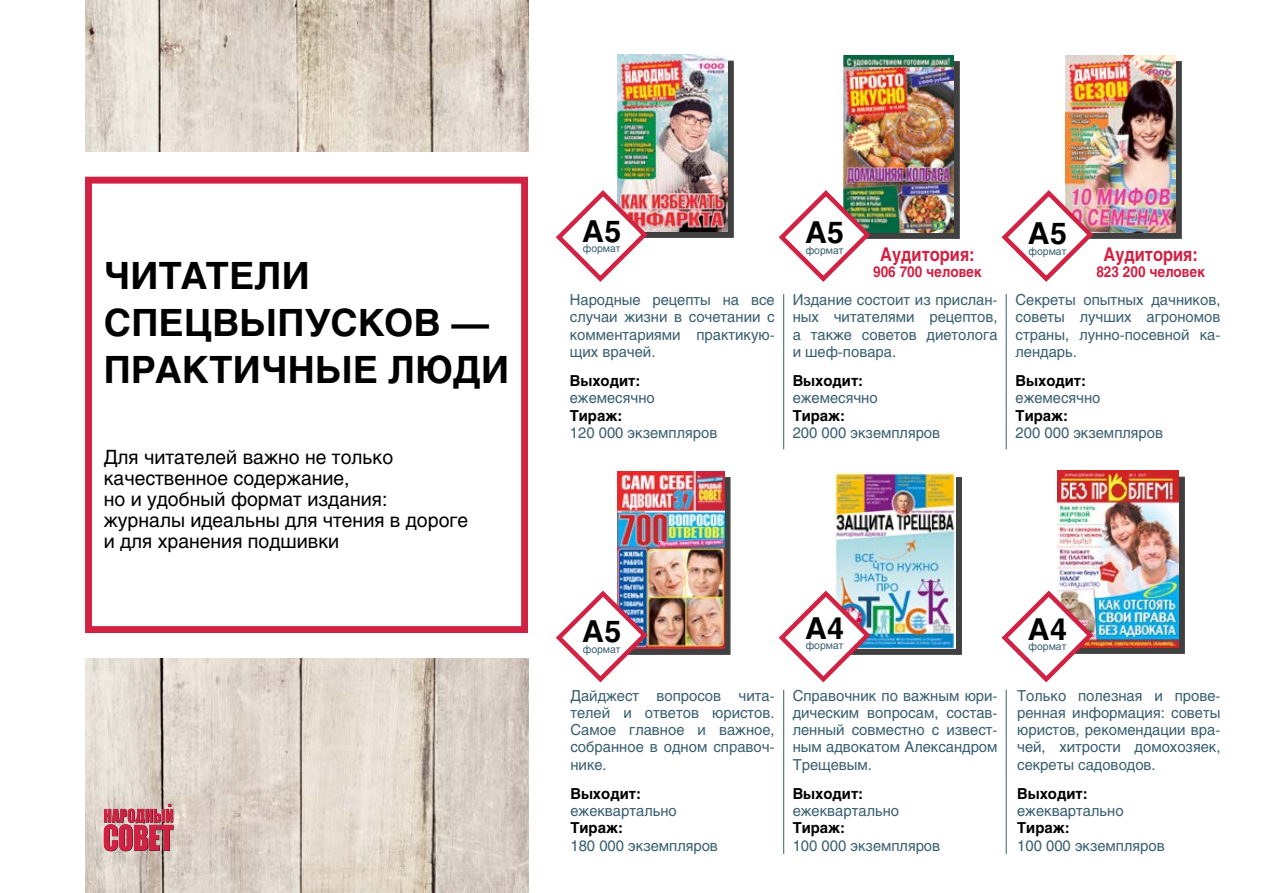
<style>
.page{position:relative;width:1263px;height:893px;background:#fff}
.page>*{position:absolute;margin:0;border:0;box-sizing:border-box;transform-origin:0 0}
.t1{font:700 37.35px/47px "Helios";letter-spacing:.01em;color:#000}
.t2{font:700 30px "Helios";color:#000}
.t3{font:19.5px/21px "Helios";color:#000}
.t4{font:700 18.75px "Helios";color:#d12244;scale:.87 1}
.t5{font:15px/17.2px "Helios";color:#395f6f;text-align:justify}
.t6{font:700 15px "Helios";color:#000}
.t7{font:700 15px "Helios";color:#d12244;scale:.9 1}
.t8{font:10.5px "Helios";color:#395f6f}
</style>
<div class="page">
<div style="left:623px;top:61px;width:110px;height:177px;background:#000;opacity:.75"></div>
<img style="left:617px;top:55px;width:110px;height:177px">
<div style="left:623px;top:477px;width:107px;height:177px;background:#000;opacity:.75"></div>
<img style="left:617px;top:471px;width:107px;height:177px">
<div style="left:849px;top:61px;width:110px;height:178px;background:#000;opacity:.75"></div>
<img style="left:843px;top:55px;width:110px;height:177px">
<div style="left:841px;top:477px;width:120px;height:177px;background:#000;opacity:.75"></div>
<img style="left:835px;top:471px;width:120px;height:177px">
<div style="left:1072px;top:61px;width:110px;height:178px;background:#404040"></div>
<img style="left:1066px;top:55px;width:110px;height:178px">
<div style="left:1063px;top:477px;width:122px;height:177px;background:#404040"></div>
<img style="left:1057px;top:471px;width:122px;height:177px">
<svg style="left:555px;top:187px;width:96px;height:95px"></svg>
<svg style="left:555px;top:587px;width:96px;height:96px"></svg>
<svg style="left:778px;top:187px;width:96px;height:95px"></svg>
<svg style="left:778px;top:587px;width:96px;height:96px"></svg>
<svg style="left:1001px;top:187px;width:95px;height:95px"></svg>
<svg style="left:1001px;top:587px;width:95px;height:96px"></svg>
<div style="left:85px;top:177px;width:443px;height:456px;border:7px solid #d12244"></div>
<img style="left:85px;top:0;width:443px;height:151px">
<img style="left:85px;top:658px;width:443px;height:235px">
<hr style="left:783px;top:294px;width:1px;height:155px;background:#395f6f">
<hr style="left:783px;top:690px;width:1px;height:164px;background:#395f6f">
<hr style="left:1006px;top:294px;width:1px;height:155px;background:#395f6f">
<hr style="left:1006px;top:690px;width:1px;height:164px;background:#395f6f">
<svg style="left:104px;top:804px;width:70px;height:47px;background:#c45768"></svg>
<h1 class="t1" style="left:104px;top:252px;width:407px">Читатели<br>СПЕЦВЫПУСКОВ — практичные люди</h1>
<h3 class="t3" style="left:104px;top:446px;width:366px">Для читателей важно не только качественное содержание,<br>но и удобный формат издания: журналы идеальны для чтения в дороге и для хранения подшивки</h3>
<h2 class="t2" style="left:582px;top:212px;width:41px">а5</h2>
<p class="t8" style="left:583px;top:242px;width:39px">формат</p>
<p class="t5" style="left:570px;top:291px;width:206px">Народные рецепты на все случаи жизни в сочетании с комментариями практикую&shy;щих врачей.</p>
<p class="t6" style="left:570px;top:371px;width:72px">Выходит:</p>
<p class="t5" style="left:570px;top:389px;width:86px">ежемесячно</p>
<p class="t6" style="left:570px;top:406px;width:54px">Тираж:</p>
<p class="t5" style="left:570px;top:423px;width:149px">120 000 экземпляров</p>
<h2 class="t2" style="left:805px;top:213px;width:41px">а5</h2>
<p class="t8" style="left:806px;top:243px;width:39px">формат</p>
<p class="t4" style="left:880px;top:242px;width:110px">Аудитория:</p>
<p class="t7" style="left:873px;top:262px;width:122px">906 700 человек</p>
<p class="t5" style="left:793px;top:291px;width:206px">Издание состоит из прислан&shy;ных читателями рецептов, а также советов диетолога и шеф-повара.</p>
<p class="t6" style="left:793px;top:371px;width:72px">Выходит:</p>
<p class="t5" style="left:793px;top:389px;width:86px">ежемесячно</p>
<p class="t6" style="left:793px;top:406px;width:54px">Тираж:</p>
<p class="t5" style="left:793px;top:423px;width:149px">200 000 экземпляров</p>
<h2 class="t2" style="left:1028px;top:215px;width:41px">а5</h2>
<p class="t8" style="left:1028px;top:244px;width:39px">формат</p>
<p class="t4" style="left:1103px;top:242px;width:110px">Аудитория:</p>
<p class="t7" style="left:1096px;top:262px;width:122px">823 200 человек</p>
<p class="t5" style="left:1015px;top:291px;width:206px">Секреты опытных дачников, советы лучших агрономов страны, лунно-посевной ка&shy;лендарь.</p>
<p class="t6" style="left:1015px;top:371px;width:72px">Выходит:</p>
<p class="t5" style="left:1015px;top:389px;width:86px">ежемесячно</p>
<p class="t6" style="left:1015px;top:406px;width:54px">Тираж:</p>
<p class="t5" style="left:1015px;top:423px;width:149px">200 000 экземпляров</p>
<h2 class="t2" style="left:582px;top:612px;width:41px">а5</h2>
<p class="t8" style="left:583px;top:642px;width:39px">формат</p>
<p class="t5" style="left:570px;top:686px;width:206px">Дайджест вопросов чита&shy;телей и ответов юристов.<br>Самое главное и важное, собранное в одном справоч&shy;нике.</p>
<p class="t6" style="left:570px;top:784px;width:72px">Выходит:</p>
<p class="t5" style="left:570px;top:802px;width:108px">ежеквартально</p>
<p class="t6" style="left:570px;top:818px;width:54px">Тираж:</p>
<p class="t5" style="left:570px;top:836px;width:149px">180 000 экземпляров</p>
<h2 class="t2" style="left:805px;top:609px;width:41px">а4</h2>
<p class="t8" style="left:806px;top:639px;width:39px">формат</p>
<p class="t5" style="left:793px;top:686px;width:206px">Справочник по важным юри&shy;дическим вопросам, состав&shy;ленный совместно с извест&shy;ным адвокатом Александром Трещевым.</p>
<p class="t6" style="left:793px;top:784px;width:72px">Выходит:</p>
<p class="t5" style="left:793px;top:802px;width:108px">ежеквартально</p>
<p class="t6" style="left:793px;top:818px;width:54px">Тираж:</p>
<p class="t5" style="left:793px;top:836px;width:149px">100 000 экземпляров</p>
<h2 class="t2" style="left:1028px;top:610px;width:41px">а4</h2>
<p class="t8" style="left:1028px;top:640px;width:39px">формат</p>
<p class="t5" style="left:1017px;top:686px;width:205px">Только полезная и прове&shy;ренная информация: советы юристов, рекомендации вра&shy;чей , хитрости домохозяек, секреты садоводов.</p>
<p class="t6" style="left:1017px;top:784px;width:72px">Выходит:</p>
<p class="t5" style="left:1017px;top:802px;width:108px">ежеквартально</p>
<p class="t6" style="left:1017px;top:818px;width:54px">Тираж:</p>
<p class="t5" style="left:1017px;top:836px;width:149px">100 000 экземпляров</p>
</div>
